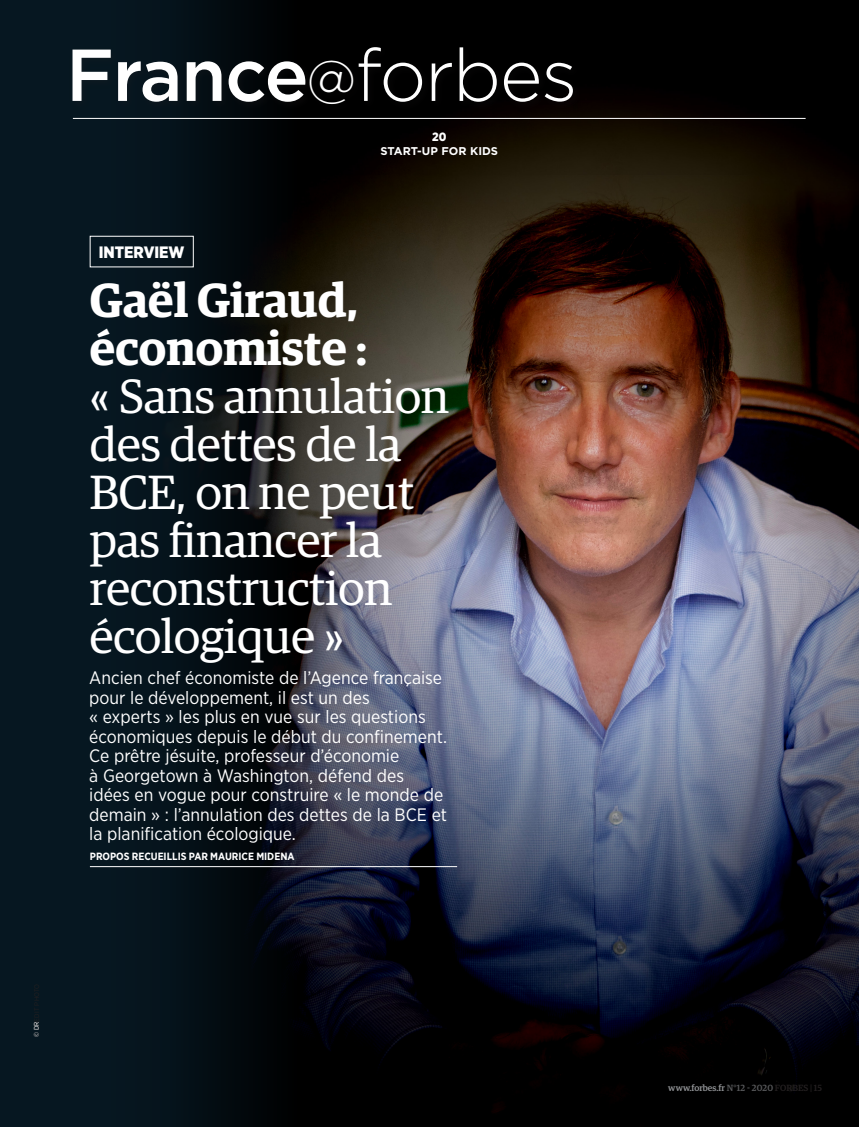
<style>
.page{position:relative;width:859px;height:1127px;background:#fff}
.page>*{position:absolute;margin:0;border:0;box-sizing:border-box;transform-origin:0 0}
.t1{font:500 73.35px "Gotham";letter-spacing:-.02em;color:#fff}
._01a_TITRE_LIGHT{font:48px/48px "Guardian Egyp";color:#fff}
._01_TITRE{font:600 48px "Guardian Egyp";color:#fff}
.t2{font:18px/19.5px "Gotham Narrow";color:#fff}
.t3{font:900 16.5px "Gotham Narrow";color:#fff}
.t4{font:900 12px "Gotham Narrow";color:#fff}
.t5{font:700 11.25px "Gotham";letter-spacing:.005em;color:#fff}
.t6{font:700 10.5px "Gotham Narrow";color:#fff}
.t7{font:500 9px "Guardian Egyp";color:#939598}
.CREDIT_PHOTO{font:6.75px "Gotham Narrow";color:#fff}
.s1{font-weight:300;font-size:49.8px}
.s2{font-weight:300}
.s3{color:#57585a}
.s4{color:#231f20}
</style>
<div class="page">
<img style="left:0;top:0;width:859px;height:1127px">
<div style="left:69px;top:44px;width:513px;height:70px;background:#231f20;opacity:.25"></div>
<hr style="left:73px;top:118px;width:733px;height:1px;background:#fff">
<hr style="left:90px;top:866px;width:367px;height:1px;background:#fff">
<p class="t1" style="left:66px;top:27px;width:513px">France<span class="s1">@</span><span class="s2">forbes</span></p>
<p class="t4" style="left:432px;top:129px;width:16px">20</p>
<p class="t5" style="left:380px;top:143px;width:119px">START-UP FOR KIDS</p>
<p class="t3" style="left:99px;top:241px;width:87px">INTERVIEW</p>
<p class="_01_TITRE" style="left:90px;top:264px;width:270px">Gaël Giraud,</p>
<p class="_01_TITRE" style="left:90px;top:312px;width:279px">économiste :</p>
<p class="_01a_TITRE_LIGHT" style="left:90px;top:369px;width:360px">« Sans annulation des dettes de la<br>BCE, on ne peut pas financer la reconstruction écologique »</p>
<p class="t2" style="left:89px;top:668px;width:359px">Ancien chef économiste de l’Agence française pour le développement, il est un des<br>« experts » les plus en vue sur les questions économiques depuis le début du confinement.<br>Ce prêtre jésuite, professeur d’économie<br>à Georgetown à Washington, défend des idées en vogue pour construire « le monde de demain » : l’annulation des dettes de la BCE et la planification écologique.</p>
<p class="t6" style="left:90px;top:849px;width:206px">PROPOS RECUEILLIS PAR MAURICE MIDENA</p>
<p class="CREDIT_PHOTO" style="left:32px;top:1037px;width:17px;rotate:-90deg">© DR</p>
<p class="t7" style="left:668px;top:1082px;width:155px">www.forbes.fr <span class="s3">N°12 - 2020</span> <span class="s4">FORBES | 15</span></p>
</div>
